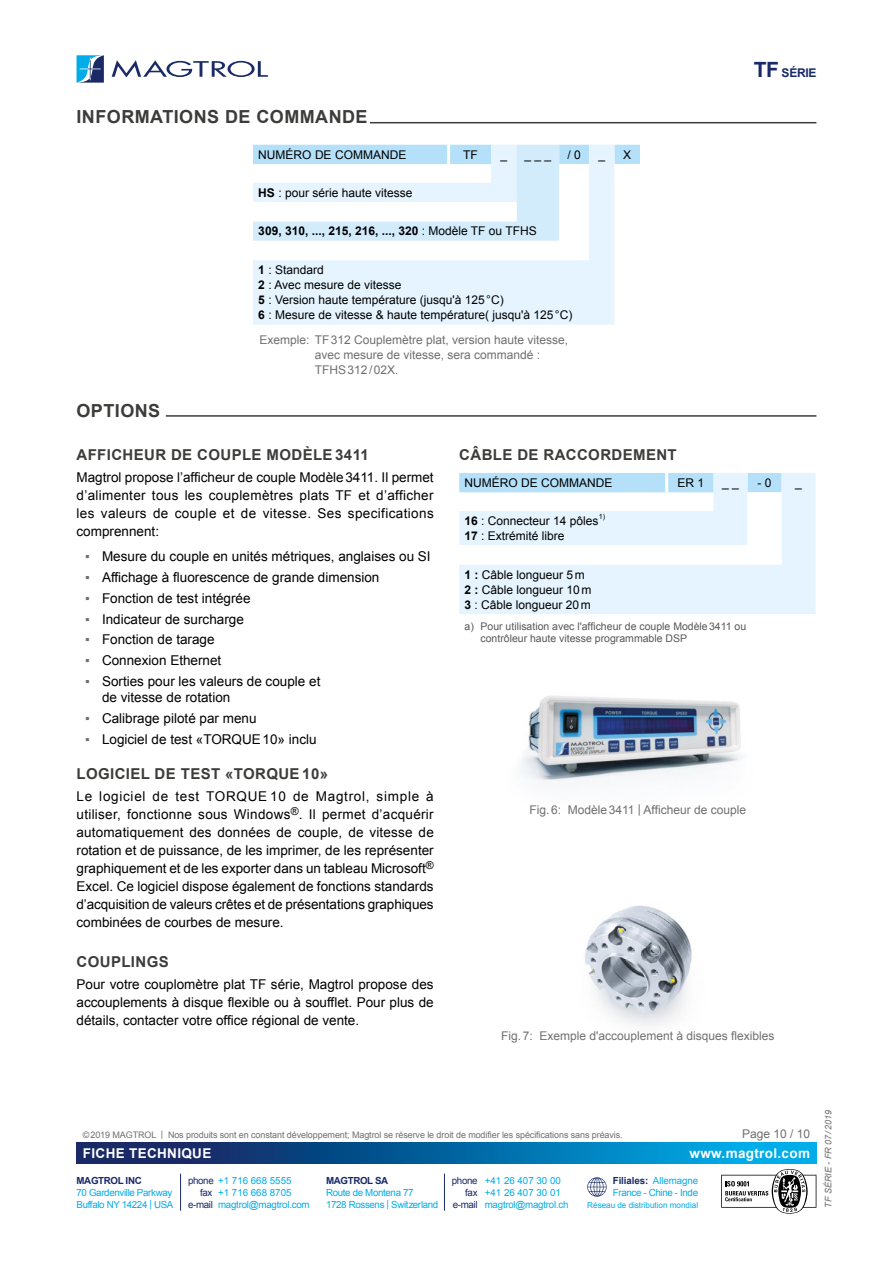
<style>
.page{position:relative;width:893px;height:1263px;background:#fff}
.page>*{position:absolute;margin:0;border:0;box-sizing:border-box;transform-origin:0 0}
.t1{font:700 18px "Arial";letter-spacing:.025em;color:#3c3c3b}
.SUBTITLE{font:700 15px "Arial";letter-spacing:.025em;color:#3c3c3b}
.TEXT{font:13.5px/18px "Arial";color:#000;text-align:justify}
.t2{font:700 13.5px "Arial";letter-spacing:.025em;color:#fff}
.TABLE_-_Standard_cel{font:12px "Arial";color:#000}
.ORDERING_-_Exemple{font:12px/15px "Arial";color:#706f6f}
.ORDERING_-_Cells{font:700 12px "Arial";color:#000}
.ORDERING_-_Header__f{font:12px "Arial";color:#000}
.ORDERING_-_Header{font:12px "Arial";color:#000}
.t3{font:700 12px "Arial";letter-spacing:-.025em;color:#192a67}
.ORDERING_-_Cells-2{font:12px "Arial";color:#000}
.t4{font:10.5px/12px "Arial";color:#575756}
.t5{font:9.75px/12px "Arial";letter-spacing:-.035em;color:#00ade9}
.t6{font:9.75px "Arial";color:#00ade9}
.t7{font:700 9.75px "Arial";letter-spacing:-.035em;color:#192a67}
.t8{font:9px "Arial";letter-spacing:-.01em;color:#706f6f}
.t9{font:italic 9px "Arial";letter-spacing:-.005em;color:#706f6f}
.t10{font:8.25px "Arial";letter-spacing:-.01em;color:#00ade9}
.TABLE_-_Standard_cel-2{font:7.2px "Arial";color:#000}
.s1{font-size:21px}
.s2{font-weight:700}
.s3{font-weight:400}
.s4{color:#706f6f}
.s5{font-weight:700;color:#192a67}
.s6{color:#192a67}
</style>
<div class="page">
<svg style="left:77px;top:1142px;width:739px;height:21px;background:#0665a1"></svg>
<hr style="left:180px;top:1173px;width:1px;height:37px;background:#192a67">
<hr style="left:444px;top:1173px;width:1px;height:37px;background:#192a67">
<svg style="left:587px;top:1177px;width:20px;height:20px"></svg>
<svg style="left:112px;top:60px;width:156px;height:17px"></svg>
<svg style="left:77px;top:55px;width:27px;height:28px"></svg>
<svg style="left:721px;top:1169px;width:95px;height:45px"></svg>
<hr style="left:370px;top:122px;width:446px;height:1px;background:#3c3c3b">
<hr style="left:166px;top:415px;width:650px;height:2px;background:#3c3c3b">
<svg style="left:253px;top:145px;width:387px;height:19px;background:#bde4fa"></svg>
<svg style="left:253px;top:164px;width:361px;height:161px;fill:#e5f4fe"></svg>
<hr style="left:447px;top:145px;width:3px;height:19px;background:#fff">
<div style="left:459px;top:473px;width:357px;height:141px;background:#e5f4fe"></div>
<svg style="left:459px;top:473px;width:323px;height:92px"></svg>
<hr style="left:665px;top:473px;width:3px;height:19px;background:#fff">
<img style="left:522px;top:696px;width:219px;height:88px">
<img style="left:585px;top:905px;width:107px;height:121px">
<p class="t3" style="left:754px;top:64px;width:64px"><span class="s1">TF</span> SÉRIE</p>
<h2 class="t1" style="left:77px;top:105px;width:293px">INFORMATIONS DE COMMANDE</h2>
<p class="ORDERING_-_Header__f" style="left:258px;top:147px;width:149px">NUMÉRO DE COMMANDE</p>
<p class="ORDERING_-_Header" style="left:463px;top:147px;width:16px">TF</p>
<p class="ORDERING_-_Header" style="left:501px;top:147px;width:8px">_</p>
<p class="ORDERING_-_Cells-2" style="left:525px;top:147px;width:28px">_ _ _</p>
<p class="ORDERING_-_Header" style="left:567px;top:147px;width:15px">/ 0</p>
<p class="TABLE_-_Standard_cel" style="left:258px;top:185px;width:156px"><span class="s2">HS</span> : pour série haute vitesse</p>
<p class="ORDERING_-_Cells" style="left:258px;top:223px;width:280px">309, 310, ..., 215, 216, ..., 320 <span class="s3">: Modèle TF ou TFHS</span></p>
<p class="TABLE_-_Standard_cel" style="left:258px;top:262px;width:67px"><span class="s2">1</span> : Standard</p>
<p class="TABLE_-_Standard_cel" style="left:258px;top:277px;width:145px"><span class="s2">2</span> : Avec mesure de vitesse</p>
<p class="TABLE_-_Standard_cel" style="left:258px;top:292px;width:247px"><span class="s2">5</span> : Version haute température (jusqu'à 125°C)</p>
<p class="TABLE_-_Standard_cel" style="left:258px;top:307px;width:316px"><span class="s2">6</span> : Mesure de vitesse &amp; haute température( jusqu'à 125°C)</p>
<p class="ORDERING_-_Exemple" style="left:315px;top:332px;width:255px;text-indent:-55px">Exemple: TF312 Couplemètre plat, version haute vitesse, avec mesure de vitesse, sera commandé :<br>TFHS312/02X.</p>
<p class="ORDERING_-_Header" style="left:598px;top:147px;width:8px">_</p>
<p class="ORDERING_-_Header" style="left:623px;top:147px;width:10px">X</p>
<h2 class="t1" style="left:77px;top:398px;width:85px">OPTIONS</h2>
<h3 class="SUBTITLE" style="left:77px;top:445px;width:294px">AFFICHEUR DE COUPLE MODÈLE 3411</h3>
<p class="TEXT" style="left:77px;top:469px;width:359px">Magtrol propose l’afficheur de couple Modèle3411. Il permet d’alimenter tous les couplemètres plats TF et d’afficher les valeurs de couple et de vitesse. Ses specifications comprennent:</p>
<p class="TEXT" style="left:85px;top:548px;width:347px"><span class="s4">▪</span> Mesure du couple en unités métriques, anglaises ou SI</p>
<p class="TEXT" style="left:85px;top:569px;width:296px"><span class="s4">▪</span> Affichage à fluorescence de grande dimension</p>
<p class="TEXT" style="left:85px;top:589px;width:167px"><span class="s4">▪</span> Fonction de test intégrée</p>
<p class="TEXT" style="left:85px;top:610px;width:160px"><span class="s4">▪</span> Indicateur de surcharge</p>
<p class="TEXT" style="left:85px;top:631px;width:131px"><span class="s4">▪</span> Fonction de tarage</p>
<p class="TEXT" style="left:85px;top:652px;width:138px"><span class="s4">▪</span> Connexion Ethernet</p>
<p class="TEXT" style="left:102px;top:673px;width:220px;line-height:16.5px;text-indent:-17px"><span class="s4">▪</span> Sorties pour les valeurs de couple et de vitesse de rotation</p>
<p class="TEXT" style="left:85px;top:710px;width:173px"><span class="s4">▪</span> Calibrage piloté par menu</p>
<p class="TEXT" style="left:85px;top:730px;width:233px"><span class="s4">▪</span> Logiciel de test «TORQUE10» inclu</p>
<h3 class="SUBTITLE" style="left:77px;top:764px;width:253px">LOGICIEL DE TEST «TORQUE 10»</h3>
<p class="TEXT" style="left:77px;top:788px;width:359px">Le logiciel de test TORQUE 10 de Magtrol, simple à utiliser, fonctionne sous Windows<sup>®</sup>. Il permet d’acquérir automatiquement des données de couple, de vitesse de rotation et de puissance, de les imprimer, de les représenter graphiquement et de les exporter dans un tableau Microsoft<sup>® </sup>Excel. Ce logiciel dispose également de fonctions standards d’acquisition de valeurs crêtes et de présentations graphiques combinées de courbes de mesure.</p>
<h3 class="SUBTITLE" style="left:77px;top:951px;width:94px">COUPLINGS</h3>
<p class="TEXT" style="left:77px;top:975px;width:359px">Pour votre couplomètre plat TF série, Magtrol propose des accouplements à disque flexible ou à soufflet. Pour plus de détails, contacter votre office régional de vente.</p>
<h3 class="SUBTITLE" style="left:459px;top:445px;width:219px">CÂBLE DE RACCORDEMENT</h3>
<p class="ORDERING_-_Header__f" style="left:465px;top:475px;width:149px">NUMÉRO DE COMMANDE</p>
<p class="ORDERING_-_Header" style="left:678px;top:475px;width:28px">ER 1</p>
<p class="ORDERING_-_Header" style="left:722px;top:475px;width:18px">_ _</p>
<p class="TABLE_-_Standard_cel" style="left:465px;top:513px;width:136px"><span class="s2">16</span> : Connecteur 14 pôles</p>
<p class="TABLE_-_Standard_cel-2" style="left:599px;top:512px;width:8px">1)</p>
<p class="TABLE_-_Standard_cel" style="left:465px;top:528px;width:102px"><span class="s2">17</span> : Extrémité libre</p>
<p class="TABLE_-_Standard_cel" style="left:465px;top:567px;width:122px"><span class="s2">1 :</span> Câble longueur 5m</p>
<p class="TABLE_-_Standard_cel" style="left:465px;top:582px;width:128px"><span class="s2">2 :</span> Câble longueur 10m</p>
<p class="TABLE_-_Standard_cel" style="left:465px;top:597px;width:128px"><span class="s2">3</span> : Câble longueur 20m</p>
<p class="t4" style="left:480px;top:621px;width:267px;text-indent:-16px">a) Pour utilisation avec l'afficheur de couple Modèle3411 ou contrôleur haute vitesse programmable DSP</p>
<p class="ORDERING_-_Exemple" style="left:530px;top:802px;width:218px">Fig.6: Modèle3411 | Afficheur de couple</p>
<p class="ORDERING_-_Header" style="left:758px;top:475px;width:16px">- 0</p>
<p class="ORDERING_-_Header" style="left:795px;top:475px;width:8px">_</p>
<p class="ORDERING_-_Exemple" style="left:501px;top:1028px;width:275px">Fig.7: Exemple d'accouplement à disques flexibles</p>
<p class="t8" style="left:83px;top:1129px;width:541px">©2019 MAGTROL | Nos produits sont en constant développement; Magtrol se réserve le droit de modifier les spécifications sans préavis.</p>
<p class="ORDERING_-_Exemple" style="left:742px;top:1126px;width:70px">Page 10 / 10</p>
<p class="t5" style="left:613px;top:1175px;width:87px;line-height:11.2px"><span class="s5">Filiales:</span> Allemagne<br>France - Chine - Inde</p>
<p class="t10" style="left:587px;top:1199px;width:112px">Réseau de distribution mondial</p>
<p class="t2" style="left:83px;top:1144px;width:130px">FICHE TECHNIQUE</p>
<p class="t2" style="left:690px;top:1144px;width:122px">www.magtrol.com</p>
<p class="t7" style="left:77px;top:1174px;width:67px">MAGTROL INC</p>
<p class="t5" style="left:77px;top:1186px;width:98px">70 Gardenville Parkway<br>Buffalo NY 14224 | USA</p>
<p class="t7" style="left:326px;top:1174px;width:64px">MAGTROL SA</p>
<p class="t5" style="left:326px;top:1186px;width:114px">Route de Montena 77<br>1728 Rossens | Switzerland</p>
<p class="t6" style="left:188px;top:1174px;width:105px"><span class="s6">phone</span> +1 716 668 5555</p>
<p class="t6" style="left:200px;top:1186px;width:93px"><span class="s6">fax</span> +1 716 668 8705</p>
<p class="t5" style="left:188px;top:1198px;width:123px"><span class="s6">e-mail</span> magtrol@magtrol.com</p>
<p class="t6" style="left:452px;top:1174px;width:111px"><span class="s6">phone</span> +41 26 407 30 00</p>
<p class="t6" style="left:465px;top:1186px;width:97px"><span class="s6">fax</span> +41 26 407 30 01</p>
<p class="t5" style="left:453px;top:1198px;width:117px"><span class="s6">e-mail</span> magtrol@magtrol.ch</p>
<p class="t9" style="left:822px;top:1208px;width:99px;rotate:-90deg">TF SÉRIE - FR 07/2019</p>
</div>
